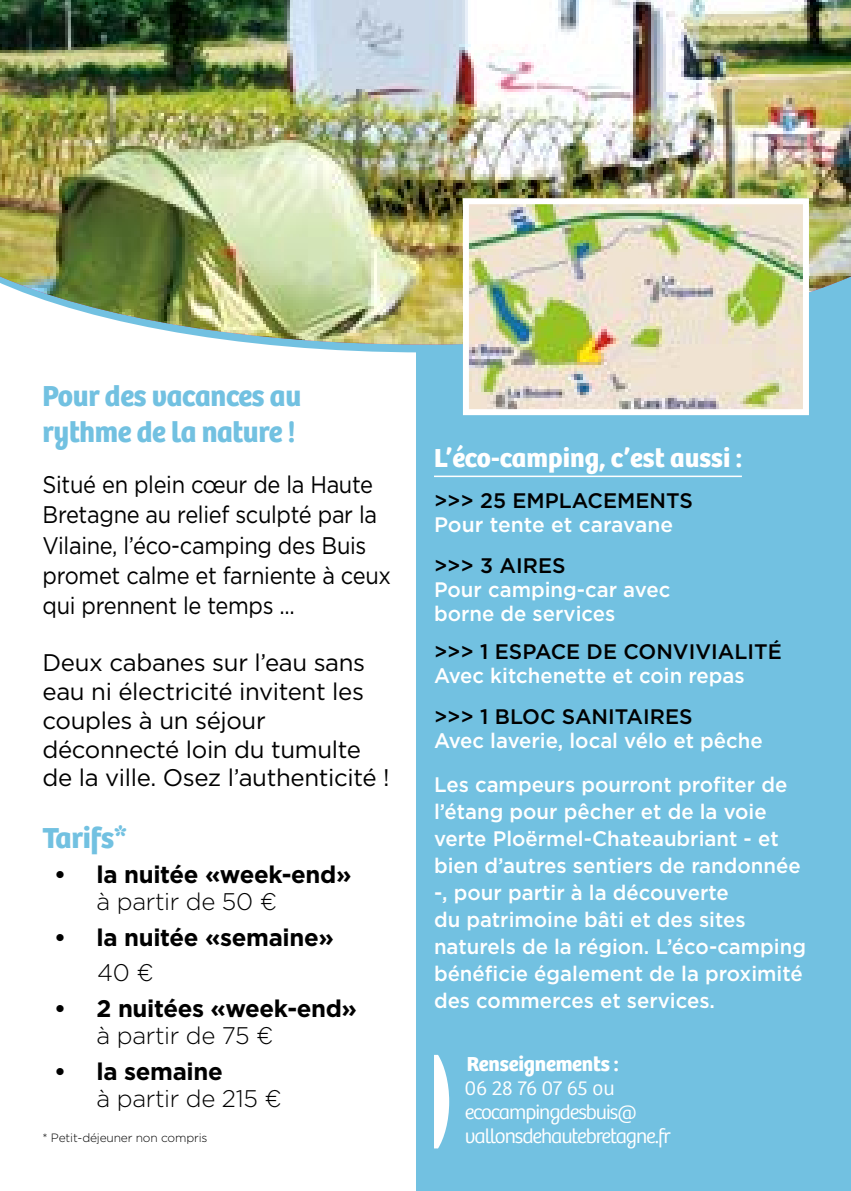
<style>
.page{position:relative;width:851px;height:1191px;background:#fff}
.page>*{position:absolute;margin:0;border:0;box-sizing:border-box;transform-origin:0 0}
.t1{font:700 30px/36px "Bree";letter-spacing:-.01em;color:#72c1e1}
.t2{font:700 27px "Bree";color:#fff}
.t3{font:24px/30px "Gotham";letter-spacing:-.015em;color:#000;scale:.91 1}
.t4{font:24px/28.8px "Gotham";letter-spacing:-.015em;color:#000}
.t5{font:700 24px "Gotham";letter-spacing:-.015em;color:#000}
.t6{font:300 24px "Gotham";letter-spacing:-.015em;color:#000}
.t7{font:500 21px/27px "Gotham";color:#fff}
.t8{font:500 21px "Gotham";color:#000}
.t9{font:300 21px/24px "Bree";letter-spacing:-.05em;color:#fff}
.t10{font:700 21px "Bree";letter-spacing:-.01em;color:#fff}
.t11{font:300 12px "Gotham";letter-spacing:-.015em;color:#000}
</style>
<div class="page">
<div style="left:417px;top:255px;width:433px;height:936px;background:#72c1e1"></div>
<hr style="left:434px;top:475px;width:307px;height:2px;background:#fff">
<img style="left:0;top:0;width:850px;height:344px">
<svg style="left:434px;top:1054px;width:15px;height:94px"></svg>
<img style="left:470px;top:205px;width:331px;height:203px">
<div style="left:463px;top:198px;width:345px;height:217px;border:6px solid #fff"></div>
<h1 class="t1" style="left:43px;top:379px;width:260px">Pour des vacances au rythme de la nature !</h1>
<p class="t3" style="left:43px;top:469px;width:384px">Situé en plein cœur de la Haute<br>Bretagne au relief sculpté par la<br>Vilaine, l’éco-camping des Buis promet calme et farniente à ceux qui prennent le temps ...</p>
<p class="t4" style="left:43px;top:647px;width:348px">Deux cabanes sur l’eau sans eau ni électricité invitent les couples à un séjour déconnecté loin du tumulte de la ville. Osez l’authenticité !</p>
<h1 class="t1" style="left:43px;top:820px;width:86px">Tarifs*</h1>
<p class="t5" style="left:54px;top:859px;width:299px">• la nuitée «week-end»</p>
<p class="t6" style="left:97px;top:886px;width:182px">à partir de 50 €</p>
<p class="t5" style="left:54px;top:921px;width:281px">• la nuitée «semaine»</p>
<p class="t6" style="left:97px;top:957px;width:58px">40 €</p>
<p class="t5" style="left:54px;top:992px;width:304px">• 2 nuitées «week-end»</p>
<p class="t6" style="left:97px;top:1020px;width:178px">à partir de 75 €</p>
<p class="t5" style="left:54px;top:1055px;width:170px">• la semaine</p>
<p class="t6" style="left:97px;top:1082px;width:187px">à partir de 215 €</p>
<p class="t11" style="left:43px;top:1130px;width:166px">* Petit-déjeuner non compris</p>
<p class="t2" style="left:434px;top:442px;width:309px">L’éco-camping, c’est aussi :</p>
<p class="t8" style="left:434px;top:487px;width:260px">&gt;&gt;&gt; 25 EMPLACEMENTS</p>
<p class="t7" style="left:434px;top:511px;width:240px">Pour tente et caravane</p>
<p class="t8" style="left:434px;top:552px;width:133px">&gt;&gt;&gt; 3 AIRES</p>
<p class="t7" style="left:434px;top:577px;width:238px;line-height:24px">Pour camping-car avec borne de services</p>
<p class="t8" style="left:434px;top:638px;width:349px">&gt;&gt;&gt; 1 ESPACE DE CONVIVIALITÉ</p>
<p class="t7" style="left:434px;top:662px;width:312px">Avec kitchenette et coin repas</p>
<p class="t8" style="left:434px;top:703px;width:260px">&gt;&gt;&gt; 1 BLOC SANITAIRES</p>
<p class="t7" style="left:434px;top:718px;width:355px;line-height:44.1px">Avec laverie, local vélo et pêche<br>Les campeurs pourront profiter de</p>
<p class="t7" style="left:434px;top:798px;width:373px">l’étang pour pêcher et de la voie verte Ploërmel-Chateaubriant - et bien d’autres sentiers de randonnée -, pour partir à la découverte<br>du patrimoine bâti et des sites naturels de la région. L’éco-camping bénéficie également de la proximité des commerces et services.</p>
<p class="t10" style="left:466px;top:1051px;width:153px">Renseignements :</p>
<p class="t9" style="left:464px;top:1076px;width:207px">06 28 76 07 65 ou ecocampingdesbuis@ vallonsdehautebretagne.fr</p>
</div>
